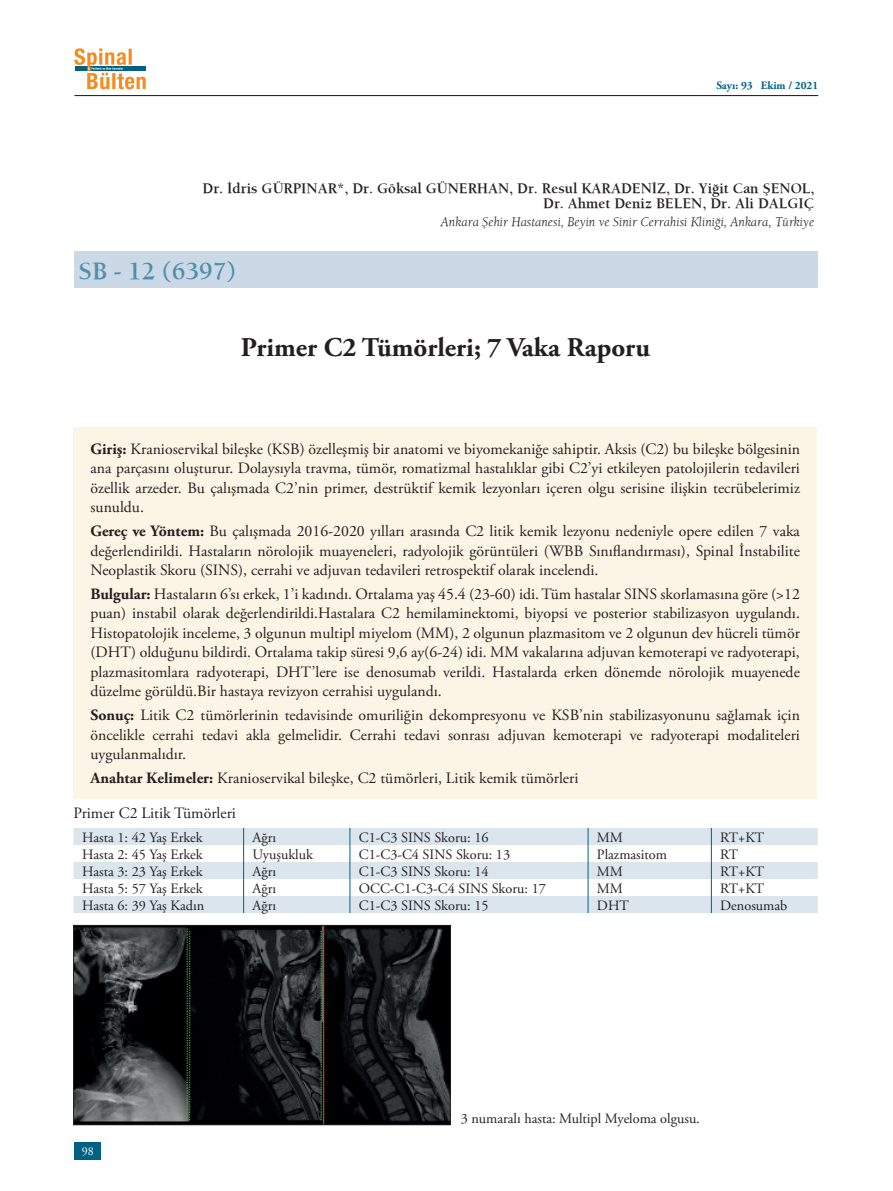
<style>
.page{position:relative;width:893px;height:1191px;background:#fff}
.page>*{position:absolute;margin:0;border:0;box-sizing:border-box;transform-origin:0 0}
.t1{font:700 27px "Adobe Garamond Pro";color:#231f20}
.t2{font:700 25.5px "Berkeley";color:#4f8eac}
.t3{font:15.75px/19.5px "Adobe Garamond Pro";color:#231f20;text-align:justify}
.t4{font:700 15px/15px "Berkeley";color:#231f20;text-align:right}
.t5{font:14.25px "Adobe Garamond Pro";color:#231f20}
.t6{font:italic 13.5px "Berkeley";color:#231f20}
.t7{font:12px "Adobe Garamond Pro";color:#fff}
.t8{font:700 11.25px "Adobe Garamond Pro";color:#006185}
.s1{font-weight:700}
</style>
<div class="page">
<div style="left:74px;top:1141px;width:27px;height:18px;background:#006185"></div>
<div style="left:74px;top:251px;width:744px;height:37px;background:#cad9e5"></div>
<hr style="left:74px;top:95px;width:744px;height:1px;background:#171419">
<svg style="left:74px;top:48px;width:72px;height:41px"></svg>
<div style="left:74px;top:427px;width:743px;height:371px;background:#fbf5e5"></div>
<svg style="left:74px;top:828px;width:744px;height:85px;fill:#dbe5ed"></svg>
<svg style="left:243px;top:828px;width:1px;height:85px"></svg>
<svg style="left:350px;top:828px;width:1px;height:85px"></svg>
<svg style="left:588px;top:828px;width:1px;height:85px"></svg>
<svg style="left:711px;top:828px;width:1px;height:85px"></svg>
<img style="left:75px;top:927px;width:374px;height:196px">
<div style="left:73px;top:925px;width:378px;height:200px;border:1px solid #231f20"></div>
<p class="t8" style="left:716px;top:79px;width:103px">Sayı: 93 Ekim / 2021</p>
<p class="t4" style="left:203px;top:180px;width:613px">Dr. İdris GÜRPINAR*, Dr. Göksal GÜNERHAN, Dr. Resul KARADENİZ, Dr. Yiğit Can ŞENOL,<br>Dr. Ahmet Deniz BELEN, Dr. Ali DALGIÇ</p>
<p class="t6" style="left:441px;top:213px;width:375px">Ankara Şehir Hastanesi, Beyin ve Sinir Cerrahisi Kliniği, Ankara, Türkiye</p>
<h2 class="t2" style="left:78px;top:256px;width:159px">SB - 12 (6397)</h2>
<h1 class="t1" style="left:241px;top:332px;width:411px">Primer C2 Tümörleri; 7 Vaka Raporu</h1>
<p class="t3" style="left:91px;top:440px;width:711px"><span class="s1">Giriş:</span> Kranioservikal bileşke (KSB) özelleşmiş bir anatomi ve biyomekaniğe sahiptir. Aksis (C2) bu bileşke bölgesinin ana parçasını oluşturur. Dolaysıyla travma, tümör, romatizmal hastalıklar gibi C2’yi etkileyen patolojilerin tedavileri özellik arzeder. Bu çalışmada C2’nin primer, destrüktif kemik lezyonları içeren olgu serisine ilişkin tecrübelerimiz sunuldu.</p>
<p class="t3" style="left:91px;top:522px;width:711px"><span class="s1">Gereç ve Yöntem:</span> Bu çalışmada 2016-2020 yılları arasında C2 litik kemik lezyonu nedeniyle opere edilen 7 vaka değerlendirildi. Hastaların nörolojik muayeneleri, radyolojik görüntüleri (WBB Sınıflandırması), Spinal İnstabilite Neoplastik Skoru (SINS), cerrahi ve adjuvan tedavileri retrospektif olarak incelendi.</p>
<p class="t3" style="left:91px;top:585px;width:711px"><span class="s1">Bulgular:</span> Hastaların 6’sı erkek, 1’i kadındı. Ortalama yaş 45.4 (23-60) idi. Tüm hastalar SINS skorlamasına göre (&gt;12 puan) instabil olarak değerlendirildi.Hastalara C2 hemilaminektomi, biyopsi ve posterior stabilizasyon uygulandı.<br>Histopatolojik inceleme, 3 olgunun multipl miyelom (MM), 2 olgunun plazmasitom ve 2 olgunun dev hücreli tümör (DHT) olduğunu bildirdi. Ortalama takip süresi 9,6 ay(6-24) idi. MM vakalarına adjuvan kemoterapi ve radyoterapi, plazmasitomlara radyoterapi, DHT’lere ise denosumab verildi. Hastalarda erken dönemde nörolojik muayenede düzelme görüldü.Bir hastaya revizyon cerrahisi uygulandı.</p>
<p class="t3" style="left:91px;top:706px;width:711px"><span class="s1">Sonuç:</span> Litik C2 tümörlerinin tedavisinde omuriliğin dekompresyonu ve KSB’nin stabilizasyonunu sağlamak için öncelikle cerrahi tedavi akla gelmelidir. Cerrahi tedavi sonrası adjuvan kemoterapi ve radyoterapi modaliteleri uygulanmalıdır.</p>
<p class="t3" style="left:91px;top:769px;width:489px"><span class="s1">Anahtar Kelimeler:</span> Kranioservikal bileşke, C2 tümörleri, Litik kemik tümörleri</p>
<p class="t3" style="left:74px;top:803px;width:164px">Primer C2 Litik Tümörleri</p>
<p class="t5" style="left:82px;top:828px;width:122px">Hasta 1: 42 Yaş Erkek</p>
<p class="t5" style="left:252px;top:828px;width:25px">Ağrı</p>
<p class="t5" style="left:359px;top:828px;width:131px">C1-C3 SINS Skoru: 16</p>
<p class="t5" style="left:597px;top:828px;width:27px">MM</p>
<p class="t5" style="left:720px;top:828px;width:46px">RT+KT</p>
<p class="t5" style="left:82px;top:845px;width:122px">Hasta 2: 45 Yaş Erkek</p>
<p class="t5" style="left:252px;top:845px;width:62px">Uyuşukluk</p>
<p class="t5" style="left:359px;top:845px;width:153px">C1-C3-C4 SINS Skoru: 13</p>
<p class="t5" style="left:597px;top:845px;width:72px">Plazmasitom</p>
<p class="t5" style="left:720px;top:845px;width:19px">RT</p>
<p class="t5" style="left:82px;top:862px;width:122px">Hasta 3: 23 Yaş Erkek</p>
<p class="t5" style="left:252px;top:862px;width:25px">Ağrı</p>
<p class="t5" style="left:359px;top:862px;width:131px">C1-C3 SINS Skoru: 14</p>
<p class="t5" style="left:597px;top:862px;width:27px">MM</p>
<p class="t5" style="left:720px;top:862px;width:46px">RT+KT</p>
<p class="t5" style="left:82px;top:879px;width:122px">Hasta 5: 57 Yaş Erkek</p>
<p class="t5" style="left:252px;top:879px;width:25px">Ağrı</p>
<p class="t5" style="left:359px;top:879px;width:189px">OCC-C1-C3-C4 SINS Skoru: 17</p>
<p class="t5" style="left:597px;top:879px;width:27px">MM</p>
<p class="t5" style="left:720px;top:879px;width:46px">RT+KT</p>
<p class="t5" style="left:82px;top:896px;width:124px">Hasta 6: 39 Yaş Kadın</p>
<p class="t5" style="left:252px;top:896px;width:25px">Ağrı</p>
<p class="t5" style="left:359px;top:896px;width:131px">C1-C3 SINS Skoru: 15</p>
<p class="t5" style="left:597px;top:896px;width:34px">DHT</p>
<p class="t5" style="left:720px;top:896px;width:69px">Denosumab</p>
<p class="t7" style="left:82px;top:1143px;width:13px">98</p>
<p class="t5" style="left:461px;top:1109px;width:241px">3 numaralı hasta: Multipl Myeloma olgusu.</p>
</div>
